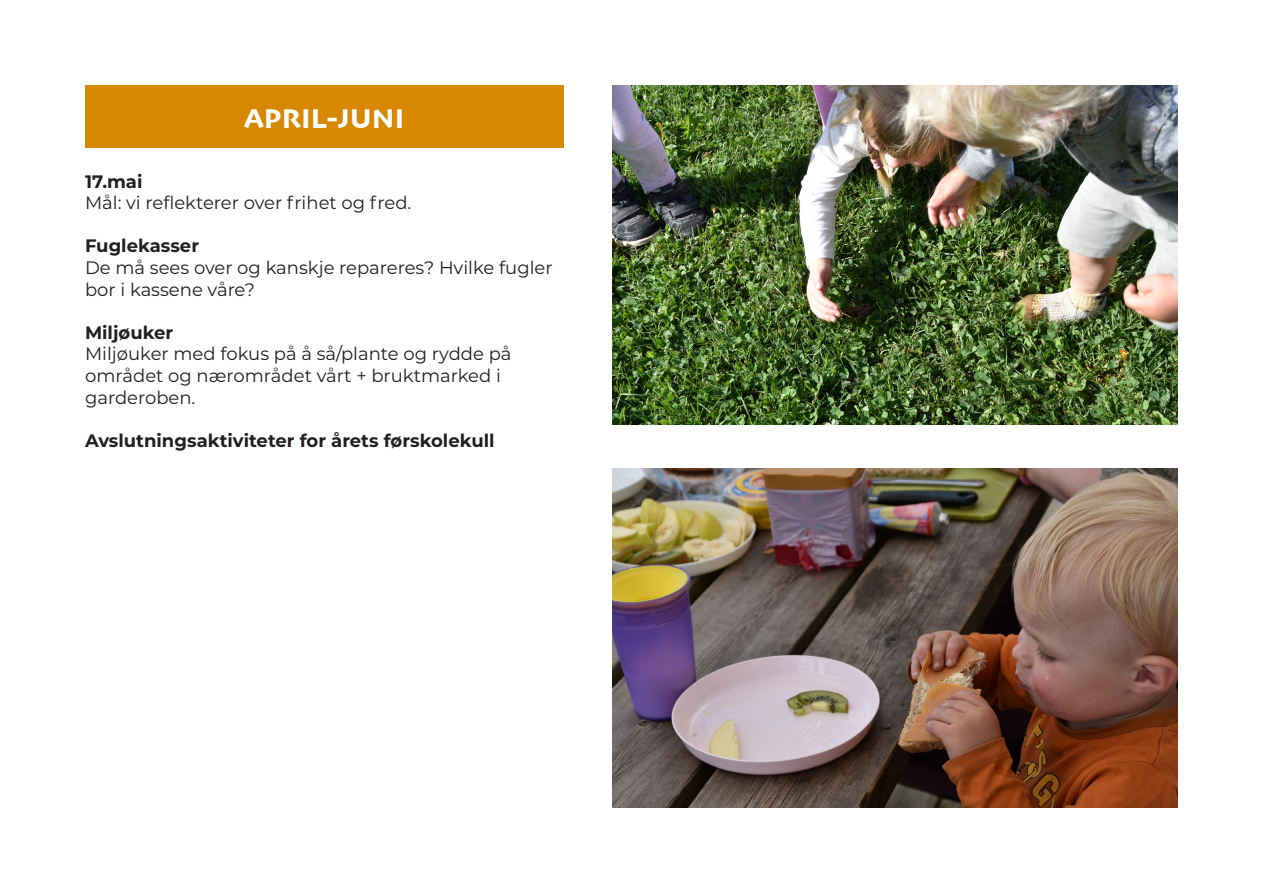
<style>
.page{position:relative;width:1263px;height:893px;background:#fff}
.page>*{position:absolute;margin:0;border:0;box-sizing:border-box;transform-origin:0 0}
.Tittel_2{font:28.5px "Skia";color:#fff}
.Brødtekst{font:18px/21.6px "Montserrat";color:#231f20}
.Brødtekst-2{font:700 18px "Montserrat";color:#231f20}
</style>
<div class="page">
<div style="left:85px;top:85px;width:478px;height:63px;background:#d78800"></div>
<img style="left:612px;top:85px;width:566px;height:339px">
<img style="left:612px;top:469px;width:566px;height:339px">
<p class="Tittel_2" style="left:244px;top:101px;width:162px">APRIL-JUNI</p>
<p class="Brødtekst-2" style="left:85px;top:168px;width:59px">17.mai</p>
<p class="Brødtekst" style="left:85px;top:191px;width:328px">Mål: vi reflekterer over frihet og fred.</p>
<p class="Brødtekst-2" style="left:85px;top:233px;width:116px">Fuglekasser</p>
<p class="Brødtekst" style="left:85px;top:256px;width:469px">De må sees over og kanskje repareres? Hvilke fugler bor i kassene våre?</p>
<p class="Brødtekst-2" style="left:85px;top:319px;width:90px">Miljøuker</p>
<p class="Brødtekst" style="left:85px;top:343px;width:428px">Miljøuker med fokus på å så/plante og rydde på området og nærområdet vårt + bruktmarked i garderoben.</p>
<p class="Brødtekst-2" style="left:85px;top:427px;width:411px">Avslutningsaktiviteter for årets førskolekull</p>
</div>
